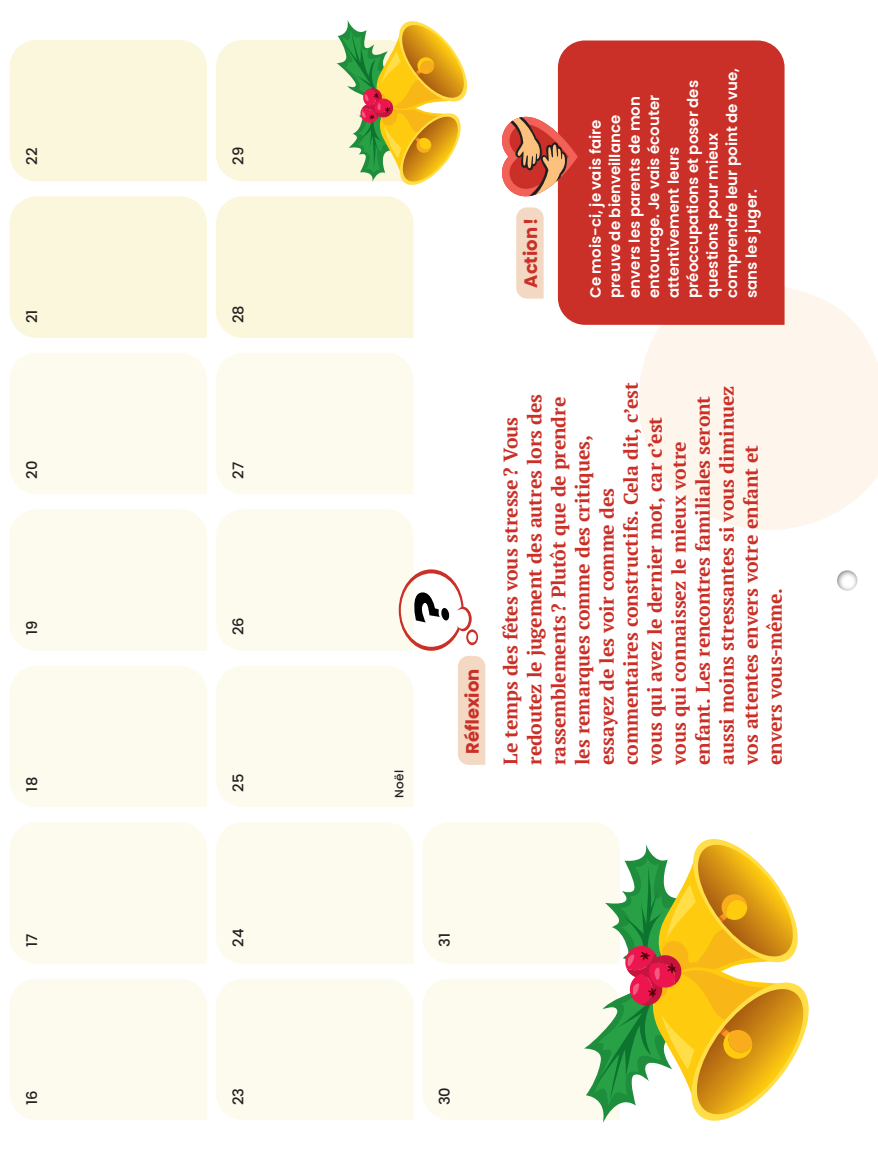
<style>
.page{position:relative;width:878px;height:1161px;background:#fff}
.page>*{position:absolute;margin:0;border:0;box-sizing:border-box;transform-origin:0 0}
.Exergue_2023{font:700 19.5px/24px "PT Serif";letter-spacing:-.01em;color:#ca3027}
.Coup_de_coeur_surtitre_2023{font:700 18px "Poppins";color:#ca3027}
.À_retenir_texte_2023{font:600 15px/19.5px "Poppins";color:#fff}
.Calendrier-dates{font:500 14.7px "Poppins";color:#231f20}
.Encadré_texte_2023{font:500 12px "Poppins";color:#231f20}
</style>
<div class="page">
<div style="left:10px;top:979px;width:197px;height:141px;background:#fcfbee"></div>
<div style="left:216px;top:979px;width:197px;height:141px;background:#fcfbee"></div>
<div style="left:10px;top:822px;width:197px;height:142px;background:#fcfbee"></div>
<div style="left:216px;top:822px;width:197px;height:142px;background:#fcfbee"></div>
<div style="left:10px;top:666px;width:197px;height:141px;background:#fcfbee"></div>
<div style="left:10px;top:509px;width:197px;height:142px;background:#fcfbee"></div>
<div style="left:10px;top:353px;width:197px;height:141px;background:#fcfbee"></div>
<div style="left:216px;top:353px;width:197px;height:141px;background:#fcfbee"></div>
<div style="left:10px;top:196px;width:197px;height:142px;background:#faf7dd"></div>
<div style="left:216px;top:196px;width:197px;height:142px;background:#faf7dd"></div>
<div style="left:10px;top:40px;width:197px;height:141px;background:#faf7dd"></div>
<svg style="left:639px;top:271px;width:239px;height:259px;fill:#fef5ed"></svg>
<div style="left:558px;top:40px;width:226px;height:285px;background:#ca3027"></div>
<svg style="left:516px;top:207px;width:27px;height:92px"></svg>
<svg style="left:422px;top:822px;width:387px;height:301px"></svg>
<svg style="left:216px;top:20px;width:251px;height:165px"></svg>
<svg style="left:216px;top:509px;width:269px;height:298px"></svg>
<svg style="left:501px;top:112px;width:77px;height:89px"></svg>
<div style="left:835px;top:569px;width:24px;height:24px;background:#231f20;opacity:.75"></div>
<p class="Calendrier-dates" style="left:23px;top:165px;width:19px;rotate:-90deg">22</p>
<p class="Calendrier-dates" style="left:230px;top:165px;width:19px;rotate:-90deg">29</p>
<p class="Calendrier-dates" style="left:23px;top:323px;width:15px;rotate:-90deg">21</p>
<p class="Calendrier-dates" style="left:230px;top:323px;width:19px;rotate:-90deg">28</p>
<p class="Calendrier-dates" style="left:23px;top:479px;width:19px;rotate:-90deg">20</p>
<p class="Calendrier-dates" style="left:230px;top:479px;width:18px;rotate:-90deg">27</p>
<p class="Calendrier-dates" style="left:23px;top:635px;width:16px;rotate:-90deg">19</p>
<p class="Calendrier-dates" style="left:230px;top:635px;width:19px;rotate:-90deg">26</p>
<p class="Calendrier-dates" style="left:23px;top:792px;width:16px;rotate:-90deg">18</p>
<p class="Calendrier-dates" style="left:230px;top:792px;width:19px;rotate:-90deg">25</p>
<p class="Encadré_texte_2023" style="left:392px;top:798px;width:29px;rotate:-90deg">Noël</p>
<p class="Coup_de_coeur_surtitre_2023" style="left:520px;top:288px;width:71px;rotate:-90deg">Action!</p>
<p class="À_retenir_texte_2023" style="left:585px;top:298px;width:231px;rotate:-90deg">Ce mois-ci, je vais faire preuve de bienveillance envers les parents de mon entourage. Je vais écouter attentivement leurs préoccupations et poser des questions pour mieux comprendre leur point de vue, sans les juger.</p>
<p class="Coup_de_coeur_surtitre_2023" style="left:462px;top:754px;width:87px;rotate:-90deg">Réflexion</p>
<p class="Exergue_2023" style="left:498px;top:765px;width:384px;rotate:-90deg">Le temps des fêtes vous stresse? Vous redoutez le jugement des autres lors des rassemblements ? Plutôt que de prendre les remarques comme des critiques, essayez de les voir comme des commentaires constructifs. Cela dit, c’est vous qui avez le dernier mot, car c’est vous qui connaissez le mieux votre enfant. Les rencontres familiales seront aussi moins stressantes si vous diminuez vos attentes envers votre enfant et envers vous-même.</p>
<p class="Calendrier-dates" style="left:23px;top:947px;width:15px;rotate:-90deg">17</p>
<p class="Calendrier-dates" style="left:230px;top:947px;width:20px;rotate:-90deg">24</p>
<p class="Calendrier-dates" style="left:436px;top:947px;width:15px;rotate:-90deg">31</p>
<p class="Calendrier-dates" style="left:23px;top:1105px;width:16px;rotate:-90deg">16</p>
<p class="Calendrier-dates" style="left:230px;top:1105px;width:19px;rotate:-90deg">23</p>
<p class="Calendrier-dates" style="left:436px;top:1105px;width:20px;rotate:-90deg">30</p>
</div>
